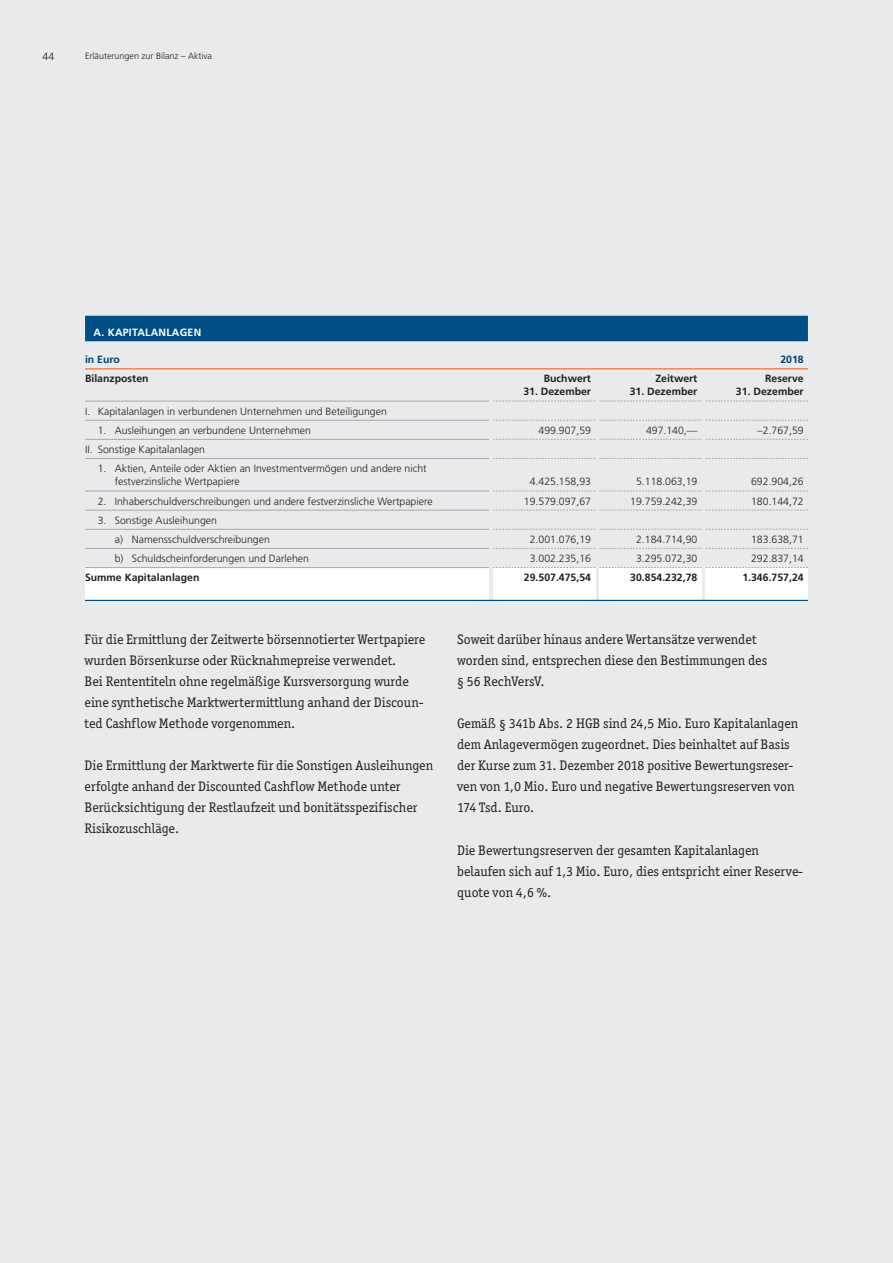
<style>
.page{position:relative;width:893px;height:1263px;background:#e9eaeb}
.page>*{position:absolute;margin:0;border:0;box-sizing:border-box;transform-origin:0 0}
.t1{font:13.8px/21px "Officina Ser ITC";color:#231f20}
.t2{font:300 10.5px/13.4px "Frutiger LT";color:#231f20}
.t3{font:700 10.5px "Frutiger LT";color:#231f20}
.t4{font:700 10.5px "Frutiger LT";letter-spacing:.025em;color:#fff}
.t5{font:700 10.5px "Frutiger LT";color:#004170}
.t6{font:300 9px "Frutiger LT";color:#231f20}
</style>
<div class="page">
<div style="left:85px;top:567px;width:404px;height:33px;background:#fff"></div>
<div style="left:493px;top:567px;width:102px;height:33px;background:#fff"></div>
<div style="left:600px;top:568px;width:102px;height:32px;background:#fff"></div>
<div style="left:706px;top:567px;width:102px;height:33px;background:#fff"></div>
<div style="left:85px;top:316px;width:723px;height:25px;background:#004e85"></div>
<hr style="left:85px;top:368px;width:723px;height:1px;background:#f36e21">
<hr style="left:85px;top:401px;width:404px;height:1px;background:#a8a9ad">
<hr style="left:85px;top:420px;width:404px;height:1px;background:#a8a9ad">
<hr style="left:85px;top:439px;width:404px;height:1px;background:#a8a9ad">
<hr style="left:85px;top:458px;width:404px;height:1px;background:#a8a9ad">
<hr style="left:85px;top:491px;width:404px;height:1px;background:#a8a9ad">
<hr style="left:85px;top:510px;width:404px;height:1px;background:#a8a9ad">
<hr style="left:85px;top:529px;width:404px;height:1px;background:#a8a9ad">
<hr style="left:85px;top:548px;width:404px;height:1px;background:#a8a9ad">
<hr style="left:85px;top:567px;width:404px;height:1px;background:#a8a9ad">
<hr style="left:85px;top:600px;width:723px;height:1px;background:#004e85">
<svg style="left:493px;top:401px;width:315px;height:1px"></svg>
<svg style="left:493px;top:420px;width:315px;height:1px"></svg>
<svg style="left:493px;top:439px;width:315px;height:1px"></svg>
<svg style="left:493px;top:458px;width:315px;height:1px"></svg>
<svg style="left:493px;top:491px;width:315px;height:1px"></svg>
<svg style="left:493px;top:510px;width:315px;height:1px"></svg>
<svg style="left:493px;top:529px;width:315px;height:1px"></svg>
<svg style="left:493px;top:548px;width:315px;height:1px"></svg>
<svg style="left:493px;top:567px;width:315px;height:1px"></svg>
<p class="t2" style="left:43px;top:51px;width:13px">44</p>
<p class="t6" style="left:85px;top:53px;width:129px">Erläuterungen zur Bilanz – Aktiva</p>
<p class="t4" style="left:94px;top:328px;width:109px">A. KAPITALANLAGEN</p>
<p class="t5" style="left:85px;top:355px;width:36px">in Euro</p>
<p class="t5" style="left:780px;top:355px;width:25px">2018</p>
<p class="t3" style="left:85px;top:374px;width:65px">Bilanzposten</p>
<p class="t3" style="left:544px;top:374px;width:49px">Buchwert</p>
<p class="t3" style="left:655px;top:374px;width:44px">Zeitwert</p>
<p class="t3" style="left:765px;top:374px;width:40px">Reserve</p>
<p class="t3" style="left:523px;top:388px;width:69px">31. Dezember</p>
<p class="t3" style="left:630px;top:388px;width:69px">31. Dezember</p>
<p class="t3" style="left:736px;top:388px;width:69px">31. Dezember</p>
<p class="t2" style="left:85px;top:405px;width:303px">I. Kapitalanlagen in verbundenen Unternehmen und Beteiligungen</p>
<p class="t2" style="left:98px;top:424px;width:215px">1. Ausleihungen an verbundene Unternehmen</p>
<p class="t2" style="left:538px;top:424px;width:54px">499.907,59</p>
<p class="t2" style="left:646px;top:424px;width:53px">497.140,––</p>
<p class="t2" style="left:758px;top:424px;width:48px">–2.767,59</p>
<p class="t2" style="left:85px;top:443px;width:122px">II. Sonstige Kapitalanlagen</p>
<p class="t2" style="left:115px;top:462px;width:313px;text-indent:-17px">1. Aktien, Anteile oder Aktien an Investmentvermögen und andere nicht festverzinsliche Wertpapiere</p>
<p class="t2" style="left:530px;top:476px;width:63px">4.425.158,93</p>
<p class="t2" style="left:636px;top:476px;width:63px">5.118.063,19</p>
<p class="t2" style="left:751px;top:476px;width:54px">692.904,26</p>
<p class="t2" style="left:98px;top:495px;width:336px">2. Inhaberschuldverschreibungen und andere festverzinsliche Wertpapiere</p>
<p class="t2" style="left:524px;top:495px;width:69px">19.579.097,67</p>
<p class="t2" style="left:630px;top:495px;width:69px">19.759.242,39</p>
<p class="t2" style="left:751px;top:495px;width:54px">180.144,72</p>
<p class="t2" style="left:98px;top:514px;width:121px">3. Sonstige Ausleihungen</p>
<p class="t2" style="left:115px;top:533px;width:157px">a) Namensschuldverschreibungen</p>
<p class="t2" style="left:530px;top:533px;width:63px">2.001.076,19</p>
<p class="t2" style="left:636px;top:533px;width:63px">2.184.714,90</p>
<p class="t2" style="left:751px;top:533px;width:54px">183.638,71</p>
<p class="t2" style="left:115px;top:552px;width:196px">b) Schuldscheinforderungen und Darlehen</p>
<p class="t2" style="left:530px;top:552px;width:63px">3.002.235,16</p>
<p class="t2" style="left:636px;top:552px;width:63px">3.295.072,30</p>
<p class="t2" style="left:751px;top:552px;width:54px">292.837,14</p>
<p class="t3" style="left:85px;top:573px;width:116px">Summe Kapitalanlagen</p>
<p class="t3" style="left:524px;top:573px;width:69px">29.507.475,54</p>
<p class="t3" style="left:630px;top:573px;width:69px">30.854.232,78</p>
<p class="t3" style="left:742px;top:573px;width:63px">1.346.757,24</p>
<p class="t1" style="left:85px;top:630px;width:342px">Für die Ermittlung der Zeitwerte börsennotierter Wertpapiere</p>
<p class="t1" style="left:85px;top:651px;width:313px">wurden Börsenkurse oder Rücknahmepreise verwendet.</p>
<p class="t1" style="left:85px;top:672px;width:341px">Bei Rententiteln ohne regelmäßige Kursversorgung wurde eine synthetische Marktwertermittlung anhand der Discoun&shy;ted Cashflow Methode vorgenommen.</p>
<p class="t1" style="left:85px;top:756px;width:350px">Die Ermittlung der Marktwerte für die Sonstigen Ausleihungen erfolgte anhand der Discounted Cashflow Methode unter Berücksichtigung der Restlaufzeit und bonitätsspezifischer Risikozuschläge.</p>
<p class="t1" style="left:457px;top:630px;width:311px">Soweit darüber hinaus andere Wertansätze verwendet worden sind, entsprechen diese den Bestimmungen des § 56 RechVersV.</p>
<p class="t1" style="left:457px;top:714px;width:343px">Gemäß § 341b Abs. 2 HGB sind 24,5 Mio. Euro Kapitalanlagen</p>
<p class="t1" style="left:457px;top:735px;width:339px">dem Anlagevermögen zugeordnet. Dies beinhaltet auf Basis der Kurse zum 31. Dezember 2018 positive Bewertungsreser&shy;ven von 1,0 Mio. Euro und negative Bewertungsreserven von</p>
<p class="t1" style="left:457px;top:798px;width:79px">174 Tsd. Euro.</p>
<p class="t1" style="left:457px;top:840px;width:303px">Die Bewertungsreserven der gesamten Kapitalanlagen</p>
<p class="t1" style="left:457px;top:861px;width:347px">belaufen sich auf 1,3 Mio. Euro, dies entspricht einer Reserve&shy;quote von 4,6 %.</p>
</div>
